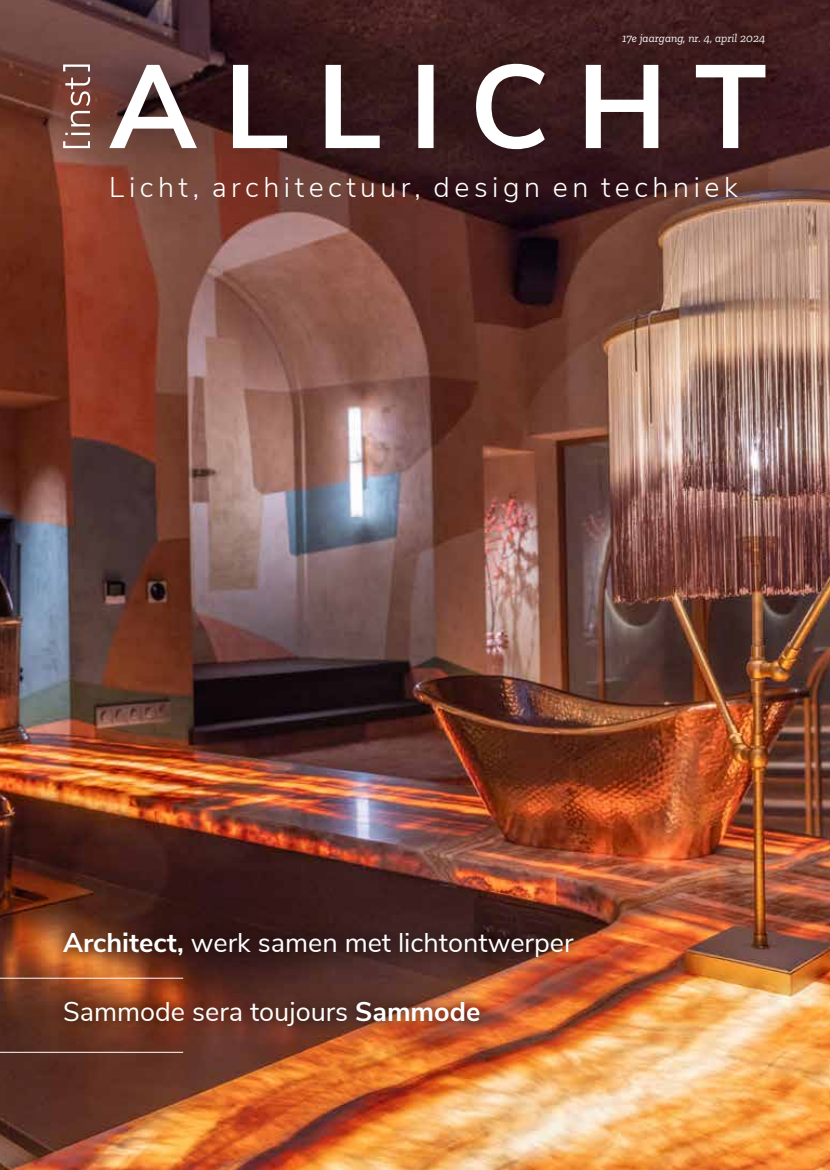
<style>
.page{position:relative;width:830px;height:1170px;background:#fff}
.page>*{position:absolute;margin:0;border:0;box-sizing:border-box;transform-origin:0 0}
.t1{font:300 28.5px "Nunito Sans";letter-spacing:.16em;color:#fff}
.t2{font:27px "Nunito Sans";color:#fff}
.t3{font:italic 12px "Zilla Slab";color:#fff}
.s1{font-weight:700}
</style>
<div class="page">
<img style="left:0;top:0;width:829px;height:1169px">
<div style="left:602px;top:13px;width:183px;height:54px;background:#431e20"></div>
<svg style="left:0;top:941px;width:51px;height:73px;background:#864223"></svg>
<hr style="left:0;top:977px;width:183px;height:1px;background:#fff">
<div style="left:0;top:1015px;width:206px;height:73px;background:linear-gradient(to right,#50291e,#693527)"></div>
<hr style="left:0;top:1051px;width:183px;height:1px;background:#fff">
<div style="left:51px;top:918px;width:535px;height:121px;background:#000;opacity:.83"></div>
<div style="left:21px;top:17px;width:788px;height:226px;background:#000;opacity:.6"></div>
<svg style="left:109px;top:64px;width:656px;height:85px"></svg>
<svg style="left:65px;top:77px;width:25px;height:58px"></svg>
<svg style="left:63px;top:141px;width:27px;height:7px"></svg>
<svg style="left:63px;top:64px;width:27px;height:7px"></svg>
<p class="t3" style="left:621px;top:32px;width:145px">17e jaargang, nr. 4, april 2024</p>
<p class="t1" style="left:109px;top:166px;width:630px">Licht, architectuur, design en techniek</p>
<p class="t2" style="left:63px;top:922px;width:511px"><span class="s1">Architect,</span> werk samen met lichtontwerper</p>
<p class="t2" style="left:63px;top:992px;width:418px">Sammode sera toujours <span class="s1">Sammode</span></p>
</div>
